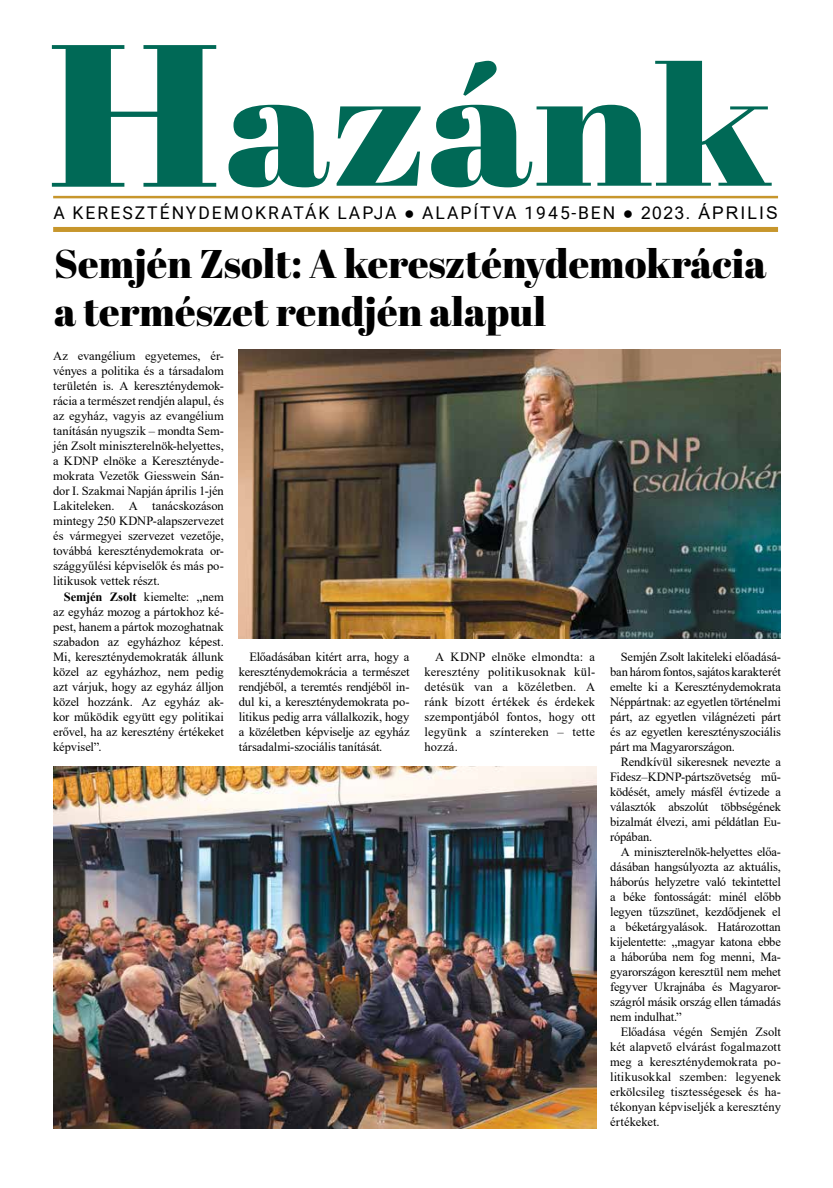
<style>
.page{position:relative;width:833px;height:1188px;background:#fff}
.page>*{position:absolute;margin:0;border:0;box-sizing:border-box;transform-origin:0 0}
.t1{font:202.12px "Abril Fatface";color:#006956;scale:1.15 1}
.t2{font:166.38px "Abril Fatface";letter-spacing:.005em;color:#006956;scale:1.15 1}
.t3{font:40px/48px "Abril Fatface";color:#000}
.t4{font:17.5px "Roboto";letter-spacing:.115em;color:#000}
.t5{font:12.5px/15px "Times New Roman";letter-spacing:-.005em;color:#000;text-align:justify}
.s1{font-family:"Arial"}
.s2{font-weight:700}
</style>
<div class="page">
<hr style="left:53px;top:196px;width:725px;height:2px;background:#c7962c">
<div style="left:53px;top:227px;width:725px;height:5px;background:#c7962c"></div>
<img style="left:54px;top:766px;width:542px;height:361px">
<img style="left:239px;top:349px;width:542px;height:289px">
<h1 class="t1" style="left:47px;top:-27px;width:153px">H</h1>
<h3 class="t4" style="left:53px;top:200px;width:725px">A KERESZTÉNYDEMOKRATÁK LAPJA <span class="s1">●</span> ALAPÍTVA 1945-BEN <span class="s1">● 2023. ÁPRILIS</span></h3>
<h2 class="t2" style="left:225px;top:10px;width:478px">azánk</h2>
<h3 class="t3" style="left:54px;top:238px;width:714px">Semjén Zsolt: A kereszténydemokrácia a természet rendjén alapul</h3>
<p class="t5" style="left:53px;top:348px;width:172px">Az evangélium egyetemes, ér&shy;vényes a politika és a társadalom területén is. A kereszténydemok&shy;rácia a természet rendjén alapul, és az egyház, vagyis az evangélium tanításán nyugszik – mondta Sem&shy;jén Zsolt miniszterelnök-helyettes, a KDNP elnöke a Keresztényde&shy;mokrata Vezetők Giesswein Sán&shy;dor I. Szakmai Napján április 1-jén Lakiteleken. A tanácskozáson mintegy 250 KDNP-alapszervezet és vármegyei szervezet vezetője, továbbá kereszténydemokrata or&shy;szággyűlési képviselők és más po&shy;litikusok vettek részt.</p>
<p class="t5" style="left:53px;top:588px;width:172px;text-indent:11px"><span class="s2">Semjén Zsolt</span> kiemelte: „nem az egyház mozog a pártokhoz ké&shy;pest, hanem a pártok mozoghatnak szabadon az egyházhoz képest.<br>Mi, kereszténydemokraták állunk közel az egyházhoz, nem pedig azt várjuk, hogy az egyház álljon közel hozzánk. Az egyház ak&shy;kor működik együtt egy politikai erővel, ha az keresztény értékeket képvisel”.</p>
<p class="t5" style="left:239px;top:648px;width:172px;text-indent:11px">Előadásában kitért arra, hogy a kereszténydemokrácia a természet rendjéből, a teremtés rendjéből in&shy;dul ki, a kereszténydemokrata po&shy;litikus pedig arra vállalkozik, hogy a közéletben képviselje az egyház társadalmi-szociális tanítását.</p>
<p class="t5" style="left:424px;top:648px;width:172px;text-indent:11px">A KDNP elnöke elmondta: a keresztény politikusoknak kül&shy;detésük van a közéletben. A ránk bízott értékek és érdekek szempontjából fontos, hogy ott legyünk a színtereken – tette hozzá.</p>
<p class="t5" style="left:610px;top:648px;width:172px;text-indent:11px">Semjén Zsolt lakiteleki előadásá&shy;ban három fontos, sajátos karakterét emelte ki a Kereszténydemokrata Néppártnak: az egyetlen történelmi párt, az egyetlen világnézeti párt és az egyetlen keresztényszociális párt ma Magyarországon.</p>
<p class="t5" style="left:610px;top:753px;width:172px;text-indent:11px">Rendkívül sikeresnek nevezte a Fidesz–KDNP-pártszövetség mű&shy;ködését, amely másfél évtizede a választók abszolút többségének bizalmát élvezi, ami példátlan Eu&shy;rópában.</p>
<p class="t5" style="left:610px;top:843px;width:172px;text-indent:11px">A miniszterelnök-helyettes előa&shy;dásában hangsúlyozta az aktuális, háborús helyzetre való tekintettel a béke fontosságát: minél előbb legyen tűzszünet, kezdődjenek el a béketárgyalások. Határozottan kijelentette: „magyar katona ebbe a háborúba nem fog menni, Ma&shy;gyarországon keresztül nem mehet fegyver Ukrajnába és Magyaror&shy;szágról másik ország ellen támadás nem indulhat.”</p>
<p class="t5" style="left:610px;top:1023px;width:172px;text-indent:11px">Előadása végén Semjén Zsolt két alapvető elvárást fogalmazott meg a kereszténydemokrata po&shy;litikusokkal szemben: legyenek erkölcsileg tisztességesek és ha&shy;tékonyan képviseljék a keresztény értékeket.</p>
</div>
